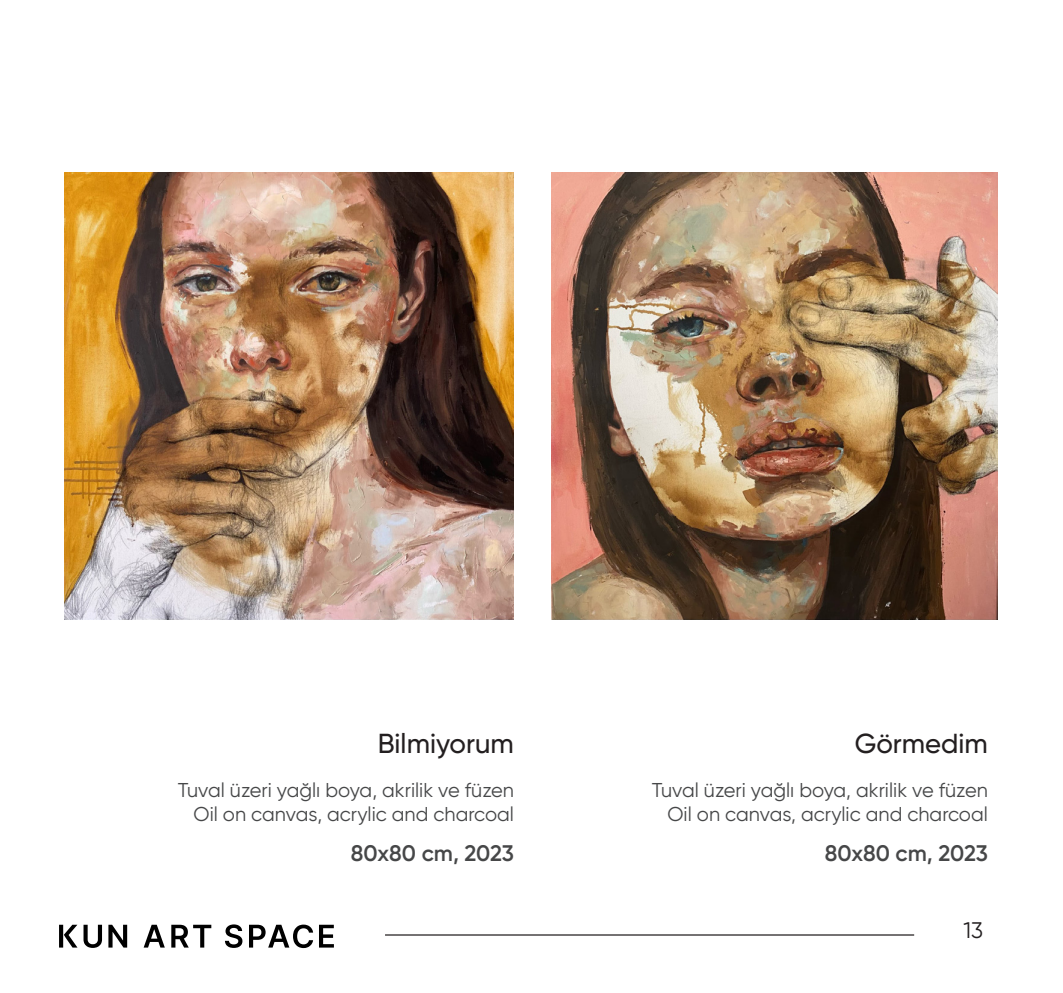
<style>
.page{position:relative;width:1063px;height:993px;background:#fff}
.page>*{position:absolute;margin:0;border:0;box-sizing:border-box;transform-origin:0 0}
.t1{font:500 27.5px "Gilroy";color:#231f20}
.t2{font:600 22.5px "Gilroy";color:#464748}
.t3{font:22.5px "Gilroy";color:#231f20}
.t4{font:20px "Gilroy";color:#464748}
</style>
<div class="page">
<svg style="left:84px;top:924px;width:18px;height:23px"></svg>
<svg style="left:108px;top:924px;width:19px;height:23px"></svg>
<svg style="left:144px;top:924px;width:21px;height:23px"></svg>
<svg style="left:171px;top:924px;width:40px;height:23px"></svg>
<svg style="left:225px;top:924px;width:17px;height:23px"></svg>
<svg style="left:249px;top:924px;width:64px;height:23px"></svg>
<svg style="left:319px;top:924px;width:15px;height:23px"></svg>
<svg style="left:59px;top:924px;width:18px;height:23px"></svg>
<hr style="left:385px;top:934px;width:529px;height:1px;background:#231f20">
<img style="left:552px;top:172px;width:445px;height:447px">
<img style="left:65px;top:173px;width:449px;height:446px">
<p class="t1" style="left:378px;top:726px;width:138px">Bilmiyorum</p>
<p class="t1" style="left:855px;top:726px;width:135px">Görmedim</p>
<p class="t4" style="left:652px;top:777px;width:338px">Tuval üzeri yağlı boya, akrilik ve füzen</p>
<p class="t4" style="left:668px;top:801px;width:322px">Oil on canvas, acrylic and charcoal</p>
<p class="t4" style="left:178px;top:777px;width:338px">Tuval üzeri yağlı boya, akrilik ve füzen</p>
<p class="t4" style="left:194px;top:801px;width:322px">Oil on canvas, acrylic and charcoal</p>
<p class="t2" style="left:351px;top:839px;width:165px">80x80 cm, 2023</p>
<p class="t2" style="left:825px;top:839px;width:165px">80x80 cm, 2023</p>
<p class="t3" style="left:963px;top:916px;width:21px">13</p>
</div>
